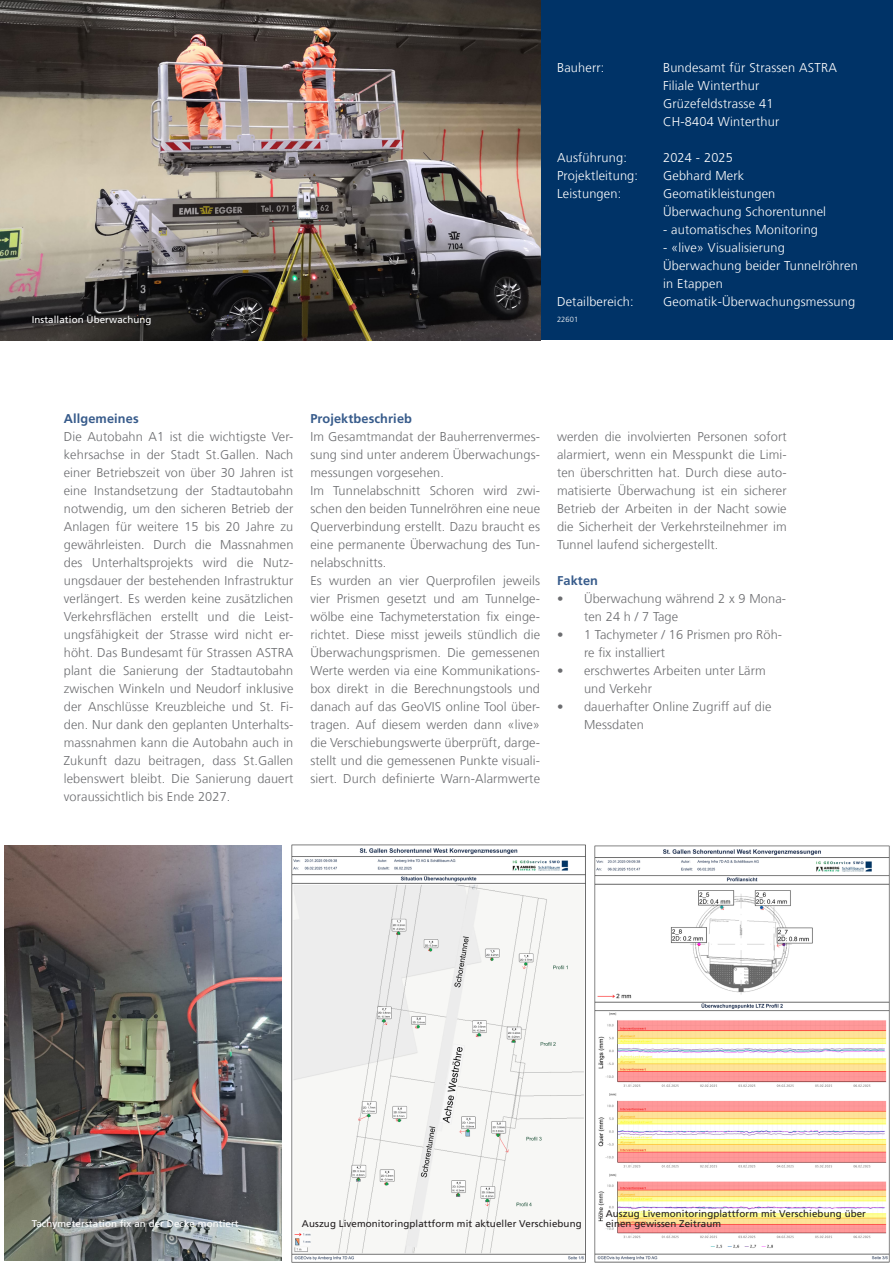
<style>
.page{position:relative;width:893px;height:1263px;background:#fff}
.page>*{position:absolute;margin:0;border:0;box-sizing:border-box;transform-origin:0 0}
.Projekttitel{font:300 12.75px/18px "Frutiger LT Com";letter-spacing:.01em;color:#6c6d70;text-align:justify}
.Factbox{font:300 12.75px "Frutiger LT Com";letter-spacing:.015em;color:#fff}
.Projekttitel-2{font:700 12.75px "Frutiger LT Com";letter-spacing:.01em;color:#375b8b}
.Projekttitel-3{font:9.75px "Frutiger LT Com";letter-spacing:.01em;color:#231f20}
.Projekttitel-4{font:9.75px "Frutiger LT Com";letter-spacing:.01em;color:#fff}
.Projekttitel-5{font:300 7.5px "Frutiger LT Com";letter-spacing:.01em;color:#fff}
</style>
<div class="page">
<div style="left:540px;top:0;width:353px;height:340px;background:#003367"></div>
<img style="left:291px;top:844px;width:295px;height:419px">
<img style="left:0;top:0;width:540px;height:340px">
<img style="left:5px;top:845px;width:277px;height:416px">
<img style="left:594px;top:845px;width:296px;height:418px">
<p class="Projekttitel-4" style="left:32px;top:314px;width:121px">Installation Überwachung</p>
<p class="Factbox" style="left:557px;top:60px;width:49px">Bauherr:</p>
<p class="Factbox" style="left:663px;top:60px;width:175px">Bundesamt für Strassen ASTRA</p>
<p class="Factbox" style="left:663px;top:78px;width:98px">Filiale Winterthur</p>
<p class="Factbox" style="left:663px;top:96px;width:112px">Grüzefeldstrasse 41</p>
<p class="Factbox" style="left:663px;top:114px;width:118px">CH-8404 Winterthur</p>
<p class="Factbox" style="left:557px;top:150px;width:71px">Ausführung:</p>
<p class="Factbox" style="left:663px;top:150px;width:71px">2024 - 2025</p>
<p class="Factbox" style="left:557px;top:168px;width:83px">Projektleitung:</p>
<p class="Factbox" style="left:663px;top:168px;width:83px">Gebhard Merk</p>
<p class="Factbox" style="left:557px;top:186px;width:66px">Leistungen:</p>
<p class="Factbox" style="left:663px;top:186px;width:114px">Geomatikleistungen</p>
<p class="Factbox" style="left:663px;top:204px;width:165px">Überwachung Schorentunnel</p>
<p class="Factbox" style="left:663px;top:222px;width:156px">- automatisches Monitoring</p>
<p class="Factbox" style="left:663px;top:240px;width:123px">- «live» Visualisierung</p>
<p class="Factbox" style="left:663px;top:258px;width:196px">Überwachung beider Tunnelröhren</p>
<p class="Factbox" style="left:663px;top:276px;width:61px">in Etappen</p>
<p class="Factbox" style="left:557px;top:294px;width:78px">Detailbereich:</p>
<p class="Factbox" style="left:663px;top:294px;width:194px">Geomatik-Überwachungsmessung</p>
<p class="Projekttitel-5" style="left:557px;top:315px;width:23px">22601</p>
<p class="Projekttitel-2" style="left:64px;top:411px;width:76px">Allgemeines</p>
<p class="Projekttitel" style="left:64px;top:428px;width:231px">Die Autobahn A1 ist die wichtigste Ver&shy;kehrsachse in der Stadt St.Gallen. Nach einer Betriebszeit von über 30 Jahren ist eine Instandsetzung der Stadtautobahn notwendig, um den sicheren Betrieb der Anlagen für weitere 15 bis 20 Jahre zu gewährleisten. Durch die Massnahmen des Unterhaltsprojekts wird die Nutz&shy;ungsdauer der bestehenden Infrastruktur verlängert. Es werden keine zusätzlichen Verkehrsflächen erstellt und die Leist&shy;ungsfähigkeit der Strasse wird nicht er&shy;höht. Das Bundesamt für Strassen ASTRA plant die Sanierung der Stadtautobahn zwischen Winkeln und Neudorf inklusive der Anschlüsse Kreuzbleiche und St. Fi&shy;den. Nur dank den geplanten Unterhalts&shy;massnahmen kann die Autobahn auch in Zukunft dazu beitragen, dass St.Gallen lebenswert bleibt. Die Sanierung dauert voraussichtlich bis Ende 2027.</p>
<p class="Projekttitel-2" style="left:310px;top:411px;width:103px">Projektbeschrieb</p>
<p class="Projekttitel" style="left:310px;top:428px;width:231px">Im Gesamtmandat der Bauherrenvermes&shy;sung sind unter anderem Überwachungs&shy;messungen vorgesehen.</p>
<p class="Projekttitel" style="left:310px;top:482px;width:231px">Im Tunnelabschnitt Schoren wird zwi&shy;schen den beiden Tunnelröhren eine neue Querverbindung erstellt. Dazu braucht es eine permanente Überwachung des Tun&shy;nelabschnitts.</p>
<p class="Projekttitel" style="left:310px;top:572px;width:231px">Es wurden an vier Querprofilen jeweils vier Prismen gesetzt und am Tunnelge&shy;wölbe eine Tachymeterstation fix einge&shy;richtet. Diese misst jeweils stündlich die Überwachungsprismen. Die gemessenen Werte werden via eine Kommunikations&shy;box direkt in die Berechnungstools und danach auf das GeoVIS online Tool über&shy;tragen. Auf diesem werden dann «live» die Verschiebungswerte überprüft, darge&shy;stellt und die gemessenen Punkte visuali&shy;siert. Durch definierte Warn-Alarmwerte</p>
<p class="Projekttitel" style="left:557px;top:428px;width:231px">werden die involvierten Personen sofort alarmiert, wenn ein Messpunkt die Limi&shy;ten überschritten hat. Durch diese auto&shy;matisierte Überwachung ist ein sicherer Betrieb der Arbeiten in der Nacht sowie die Sicherheit der Verkehrsteilnehmer im Tunnel laufend sichergestellt.</p>
<p class="Projekttitel-2" style="left:557px;top:573px;width:43px">Fakten</p>
<p class="Projekttitel" style="left:584px;top:590px;width:203px;text-indent:-27px">• Überwachung während 2 x 9 Mona&shy;ten 24 h / 7 Tage</p>
<p class="Projekttitel" style="left:584px;top:626px;width:200px;text-indent:-27px">• 1 Tachymeter / 16 Prismen pro Röh&shy;re fix installiert</p>
<p class="Projekttitel" style="left:584px;top:662px;width:183px;text-indent:-27px">• erschwertes Arbeiten unter Lärm und Verkehr</p>
<p class="Projekttitel" style="left:584px;top:698px;width:189px;text-indent:-27px">• dauerhafter Online Zugriff auf die<br>Messdaten</p>
<p class="Projekttitel-4" style="left:32px;top:1218px;width:209px">Tachymeterstation fix an der Decke montiert</p>
<p class="Projekttitel-3" style="left:302px;top:1218px;width:281px">Auszug Livemonitoringplattform mit aktueller Verschiebung</p>
<p class="Projekttitel-3" style="left:606px;top:1208px;width:262px">Auszug Livemonitoringplattform mit Verschiebung über</p>
<p class="Projekttitel-3" style="left:606px;top:1218px;width:117px">einen gewissen Zeitraum</p>
</div>
